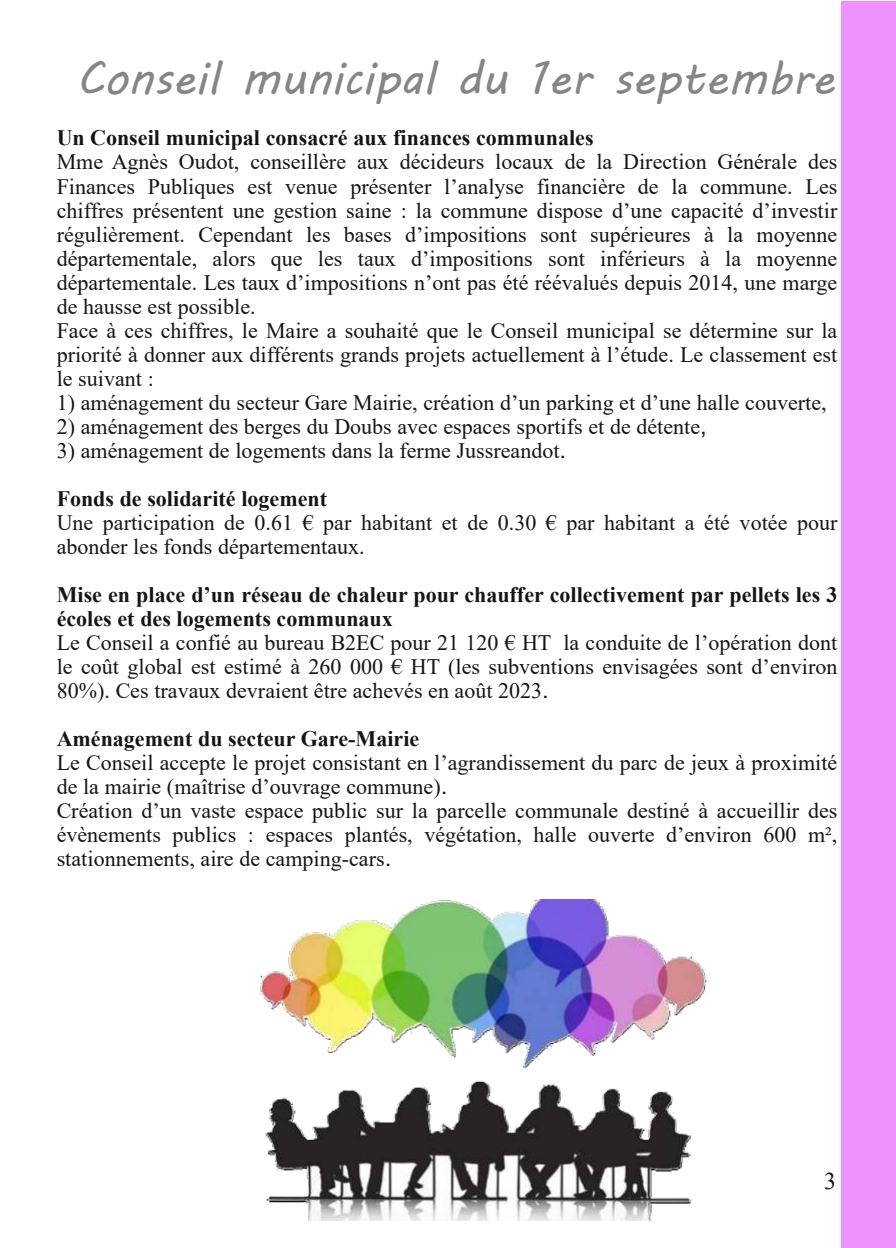
<style>
.page{position:relative;width:896px;height:1248px;background:#fff}
.page>*{position:absolute;margin:0;border:0;box-sizing:border-box;transform-origin:0 0}
.t1{font:46px "MV Boli";color:#858585}
.t2{font:24px "Times New Roman";color:#171513}
.t3{font:22px/24px "Times New Roman";color:#171513}
.t4{font:700 22px/24px "Times New Roman";color:#171513}
.s1{font-family:"Arial";font-size:24px}
.s2{font-weight:700}
</style>
<div class="page">
<div style="left:841px;top:1px;width:55px;height:1246px;background:#ed91ff"></div>
<img style="left:259px;top:899px;width:449px;height:321px">
<h1 class="t1" style="left:76px;top:47px;width:759px">Conseil municipal du 1er septembre</h1>
<p class="t4" style="left:57px;top:125px;width:538px">Un Conseil municipal consacré aux finances communales</p>
<p class="t3" style="left:57px;top:149px;width:782px">Mme Agnès Oudot, conseillère aux décideurs locaux de la Direction Générale des Finances Publiques est venue présenter l’analyse financière de la commune. Les chiffres présentent une gestion saine : la commune dispose d’une capacité d’investir régulièrement. Cependant les bases d’impositions sont supérieures à la moyenne départementale, alors que les taux d’impositions sont inférieurs à la moyenne départementale. Les taux d’impositions n’ont pas été réévalués depuis 2014, une marge de hausse est possible.<br>Face à ces chiffres, le Maire a souhaité que le Conseil municipal se détermine sur la priorité à donner aux différents grands projets actuellement à l’étude. Le classement est le suivant :</p>
<p class="t3" style="left:57px;top:389px;width:771px">1) aménagement du secteur Gare Mairie, création d’un parking et d’une halle couverte,</p>
<p class="t3" style="left:57px;top:413px;width:652px">2) aménagement des berges du Doubs avec espaces sportifs et de détente<span class="s1">,</span></p>
<p class="t3" style="left:57px;top:425px;width:511px;line-height:48px">3) aménagement de logements dans la ferme Jussreandot<span class="s1">.<br></span><span class="s2">Fonds de solidarité logement</span></p>
<p class="t3" style="left:57px;top:509px;width:782px">Une participation de 0.61 € par habitant et de 0.30 € par habitant a été votée pour abonder les fonds départementaux.</p>
<p class="t4" style="left:57px;top:581px;width:782px">Mise en place d’un réseau de chaleur pour chauffer collectivement par pellets les 3 écoles et des logements communaux</p>
<p class="t3" style="left:57px;top:629px;width:782px;text-align:justify">Le Conseil a confié au bureau B2EC pour 21 120 € HT la conduite de l’opération dont le coût global est estimé à 260 000 € HT (les subventions envisagées sont d’environ 80%). Ces travaux devraient être achevés en août 2023<span class="s1">.</span></p>
<p class="t4" style="left:57px;top:725px;width:364px">Aménagement du secteur Gare-Mairie</p>
<p class="t3" style="left:57px;top:749px;width:782px">Le Conseil accepte le projet consistant en l’agrandissement du parc de jeux à proximité de la mairie (maîtrise d’ouvrage commune)<span class="s1">.<br></span>Création d’un vaste espace public sur la parcelle communale destiné à accueillir des évènements publics : espaces plantés, végétation, halle ouverte d’environ 600 m², stationnements, aire de camping-cars<span class="s1">.</span></p>
<p class="t2" style="left:824px;top:1163px;width:13px">3</p>
</div>
